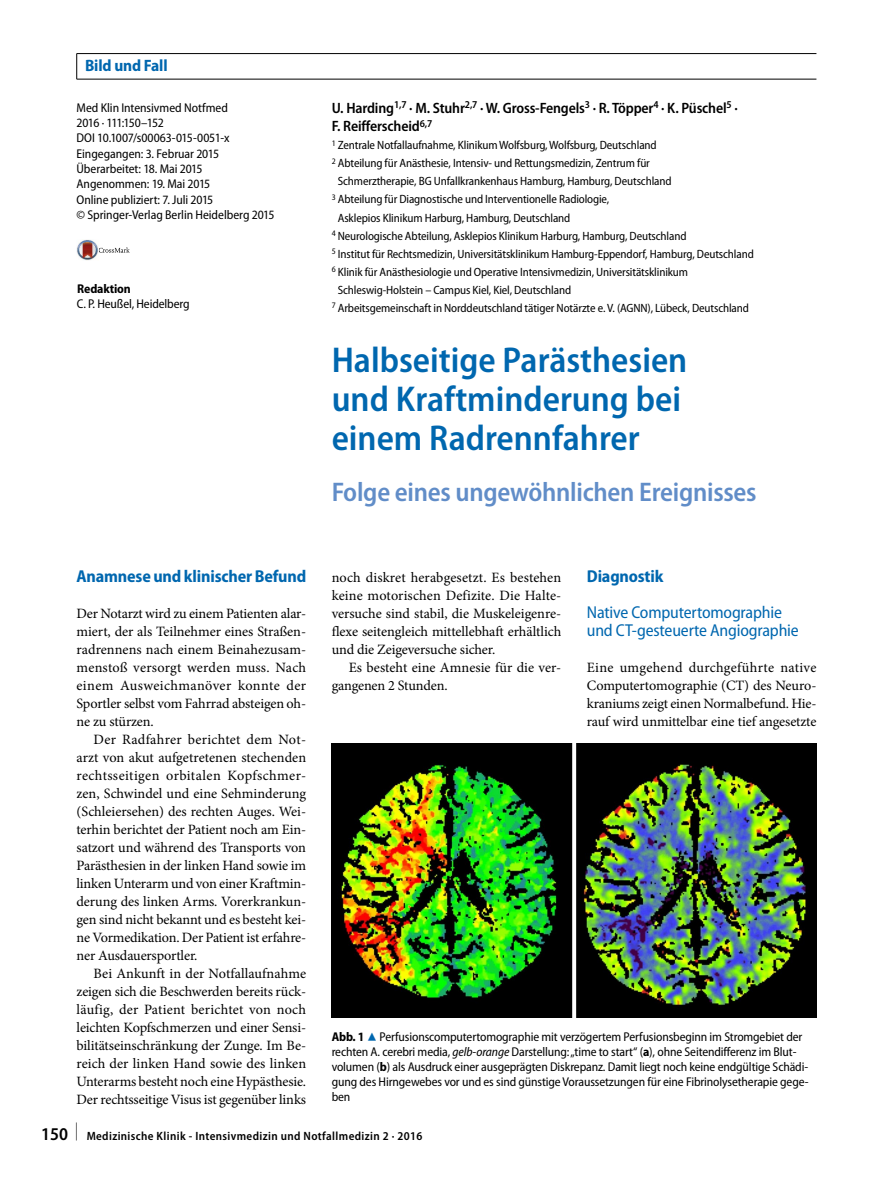
<style>
.page{position:relative;width:893px;height:1187px;background:#fff}
.page>*{position:absolute;margin:0;border:0;box-sizing:border-box;transform-origin:0 0}
.t1{font:600 semi-condensed 36px/39px "Myriad Pro";color:#0067af}
.t2{font:600 semi-condensed 27px "Myriad Pro";letter-spacing:-.01em;color:#618dc8}
.t3{font:semi-condensed 17.25px/18px "Myriad Pro";letter-spacing:-.01em;color:#0067af}
.t4{font:700 semi-condensed 17.25px "Myriad Pro";letter-spacing:-.01em;color:#0067af}
.t5{font:16.5px "Myriad Pro Bold Semi Cn 2";letter-spacing:-.01em;color:#0067af}
.t6{font:600 semi-condensed 15px/18px "Myriad Pro";letter-spacing:-.01em;color:#000}
.t7{font:14.25px/18px "Minion Pro";letter-spacing:-.01em;color:#000;text-align:justify}
.t8{font:semi-condensed 12.75px/15.3px "Myriad Pro";letter-spacing:-.01em;color:#000}
.t9{font:700 semi-condensed 12.75px "Myriad Pro";letter-spacing:-.01em;color:#000}
.t10{font:semi-condensed 12px "Myriad Pro";letter-spacing:-.01em;color:#000}
.t11{font:12px "Myriad Pro Semibold Semi Cn 2";letter-spacing:.03em;color:#000}
.s1{font-weight:700}
.s2{font-family:"Blik Buttons";font-stretch:normal;font-size:13.5px;color:#0067af}
.s3{font-style:italic}
.s4{font-family:"Myriad Pro";font-weight:600;font-stretch:semi-condensed;font-size:18px}
</style>
<div class="page">
<img style="left:332px;top:743px;width:484px;height:274px">
<svg style="left:99px;top:247px;width:31px;height:6px"></svg>
<img style="left:77px;top:239px;width:21px;height:21px">
<hr style="left:77px;top:53px;width:739px;height:1px;background:#000">
<hr style="left:77px;top:79px;width:739px;height:1px;background:#000">
<svg style="left:76px;top:54px;width:1px;height:25px"></svg>
<p class="t5" style="left:85px;top:57px;width:84px">Bild und Fall</p>
<p class="t8" style="left:77px;top:100px;width:200px">Med Klin Intensivmed Notfmed<br>2016 · 111:150–152<br>DOI 10.1007/s00063-015-0051-x<br>Eingegangen: 3. Februar 2015<br>Überarbeitet: 18. Mai 2015<br>Angenommen: 19. Mai 2015<br>Online publiziert: 7. Juli 2015<br>© Springer-Verlag Berlin Heidelberg 2015</p>
<p class="t9" style="left:77px;top:282px;width:55px">Redaktion</p>
<p class="t8" style="left:77px;top:296px;width:114px">C. P. Heußel, Heidelberg</p>
<p class="t4" style="left:77px;top:566px;width:231px">Anamnese und klinischer Befund</p>
<p class="t7" style="left:77px;top:604px;width:231px">Der Notarzt wird zu einem Patienten alar&shy;miert, der als Teilnehmer eines Straßen&shy;radrennens nach einem Beinahezusam&shy;menstoß versorgt werden muss. Nach einem Ausweichmanöver konnte der Sportler selbst vom Fahrrad absteigen oh&shy;ne zu stürzen.</p>
<p class="t7" style="left:77px;top:730px;width:231px;text-indent:17px">Der Radfahrer berichtet dem Not&shy;arzt von akut aufgetretenen stechenden rechtsseitigen orbitalen Kopfschmer&shy;zen, Schwindel und eine Sehminderung (Schleiersehen) des rechten Auges. Wei&shy;terhin berichtet der Patient noch am Ein&shy;satzort und während des Transports von Parästhesien in der linken Hand sowie im linken Unterarm und von einer Kraftmin&shy;derung des linken Arms. Vorerkrankun&shy;gen sind nicht bekannt und es besteht kei&shy;ne Vormedikation. Der Patient ist erfahre&shy;ner Ausdauersportler.</p>
<p class="t7" style="left:77px;top:964px;width:231px;text-indent:17px">Bei Ankunft in der Notfallaufnahme zeigen sich die Beschwerden bereits rück&shy;läufig, der Patient berichtet von noch leichten Kopfschmerzen und einer Sensi&shy;bilitätseinschränkung der Zunge. Im Be&shy;reich der linken Hand sowie des linken Unterarms besteht noch eine Hypästhesie.<br>Der rechtsseitige Visus ist gegenüber links</p>
<p class="t6" style="left:332px;top:100px;width:408px">U. Harding<sup>1,7</sup> · M. Stuhr<sup>2,7</sup> · W. Gross-Fengels<sup>3</sup> · R. Töpper<sup>4</sup> · K. Püschel<sup>5</sup> ·<br>F. Reifferscheid<sup>6,7</sup></p>
<p class="t10" style="left:332px;top:139px;width:327px"><sup>1</sup> Zentrale Notfallaufnahme, Klinikum Wolfsburg, Wolfsburg, Deutschland</p>
<p class="t10" style="left:332px;top:157px;width:320px"><sup>2</sup> Abteilung für Anästhesie, Intensiv- und Rettungsmedizin, Zentrum für</p>
<p class="t10" style="left:338px;top:175px;width:335px">Schmerztherapie, BG Unfallkrankenhaus Hamburg, Hamburg, Deutschland</p>
<p class="t10" style="left:332px;top:193px;width:279px"><sup>3</sup> Abteilung für Diagnostische und Interventionelle Radiologie,</p>
<p class="t10" style="left:338px;top:211px;width:234px">Asklepios Klinikum Harburg, Hamburg, Deutschland</p>
<p class="t10" style="left:332px;top:229px;width:356px"><sup>4</sup> Neurologische Abteilung, Asklepios Klinikum Harburg, Hamburg, Deutschland</p>
<p class="t10" style="left:332px;top:247px;width:424px"><sup>5</sup> Institut für Rechtsmedizin, Universitätsklinikum Hamburg-Eppendorf, Hamburg, Deutschland</p>
<p class="t10" style="left:332px;top:265px;width:358px"><sup>6</sup> Klinik für Anästhesiologie und Operative Intensivmedizin, Universitätsklinikum</p>
<p class="t10" style="left:338px;top:283px;width:235px">Schleswig-Holstein – Campus Kiel, Kiel, Deutschland</p>
<p class="t10" style="left:332px;top:301px;width:419px"><sup>7</sup> Arbeitsgemeinschaft in Norddeutschland tätiger Notärzte e. V. (AGNN), Lübeck, Deutschland</p>
<h1 class="t1" style="left:332px;top:341px;width:357px">Halbseitige Parästhesien und Kraftminderung bei einem Radrennfahrer</h1>
<h2 class="t2" style="left:332px;top:477px;width:426px">Folge eines ungewöhnlichen Ereignisses</h2>
<p class="t7" style="left:332px;top:568px;width:231px">noch diskret herabgesetzt. Es bestehen keine motorischen Defizite. Die Halte&shy;versuche sind stabil, die Muskeleigenre&shy;flexe seitengleich mittellebhaft erhältlich und die Zeigeversuche sicher.</p>
<p class="t7" style="left:332px;top:658px;width:231px;text-indent:17px">Es besteht eine Amnesie für die ver&shy;gangenen 2 Stunden.</p>
<p class="t4" style="left:587px;top:566px;width:78px">Diagnostik</p>
<p class="t3" style="left:587px;top:603px;width:214px">Native Computertomographie und CT-gesteuerte Angiographie</p>
<p class="t7" style="left:587px;top:658px;width:231px">Eine umgehend durchgeführte native Computertomographie (CT) des Neuro&shy;kraniums zeigt einen Normalbefund. Hie&shy;rauf wird unmittelbar eine tief angesetzte</p>
<p class="t8" style="left:332px;top:1029px;width:478px"><span class="s1">Abb. 1</span> <span class="s2">8</span> Perfusionscomputertomographie mit verzögertem Perfusionsbeginn im Stromgebiet der rechten A. cerebri media, <span class="s3">gelb-orange</span> Darstellung: „time to start“ (<span class="s1">a</span>), ohne Seitendifferenz im Blut&shy;volumen (<span class="s1">b</span>) als Ausdruck einer ausgeprägten Diskrepanz. Damit liegt noch keine endgültige Schädi&shy;gung des Hirngewebes vor und es sind günstige Voraussetzungen für eine Fibrinolysetherapie gege&shy;ben</p>
<p class="t11" style="left:41px;top:1129px;width:383px"><span class="s4">150</span> <sup>|</sup> Medizinische Klinik - Intensivmedizin und Notfallmedizin 2 · 2016</p>
</div>
